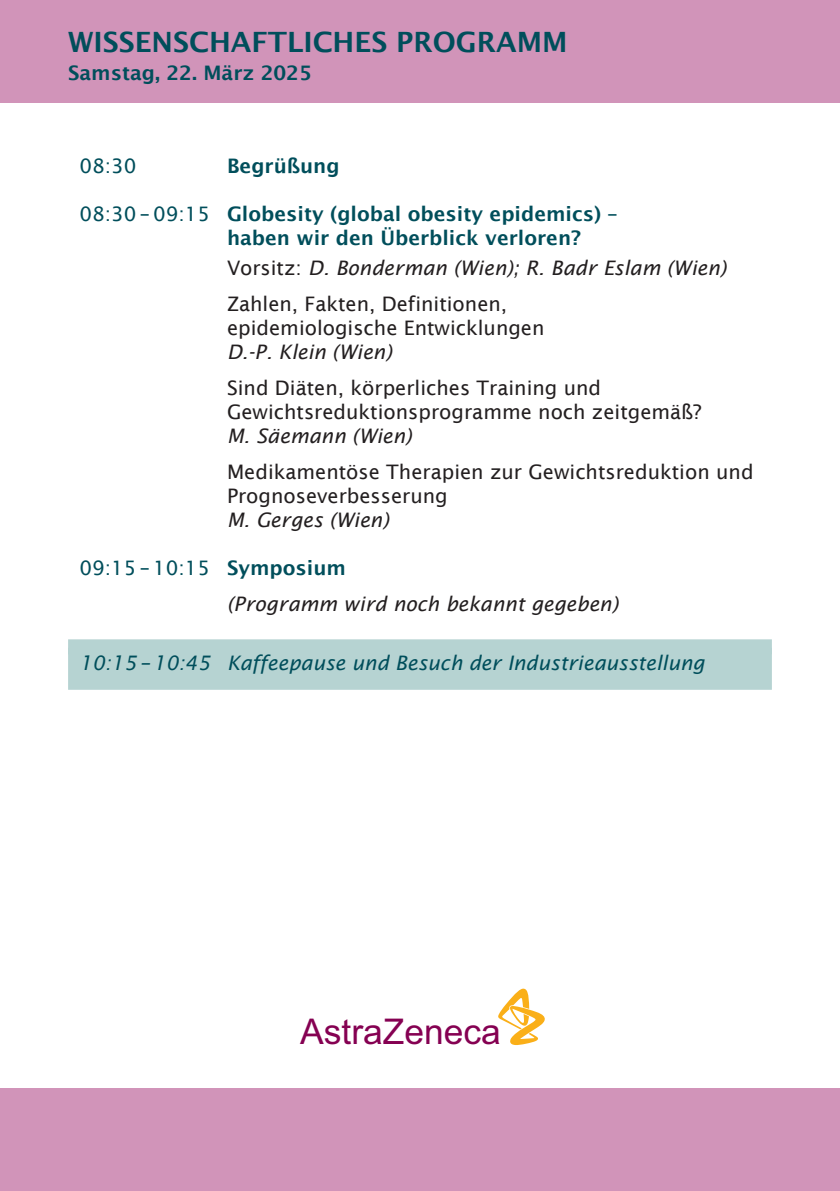
<style>
.page{position:relative;width:840px;height:1191px;background:#fff}
.page>*{position:absolute;margin:0;border:0;box-sizing:border-box;transform-origin:0 0}
.t1{font:35.4px "Arial";color:#850152}
.t2{font:600 28px "Lucida Sans";color:#004e5b}
.t3{font:20px/24px "Lucida Sans";color:#231f20}
.t4{font:600 20px/24px "Lucida Sans";color:#004e5b}
.t5{font:italic 20px "Lucida Sans";color:#231f20}
.t6{font:italic 20px "Lucida Sans";color:#004e5b}
.t7{font:20px "Lucida Sans";color:#004e5b}
.s1{font-weight:400}
.s2{font-style:normal}
.s3{font-style:italic}
.s4{font-weight:600}
</style>
<div class="page">
<div style="left:0;top:1089px;width:839px;height:102px;background:#d194b9"></div>
<div style="left:0;top:0;width:839px;height:102px;background:#d194b9"></div>
<div style="left:68px;top:639px;width:703px;height:15px;background:#b6d3d2"></div>
<div style="left:68px;top:648px;width:703px;height:42px;background:#b6d3d2"></div>
<svg style="left:498px;top:988px;width:46px;height:57px"></svg>
<p class="t2" style="left:68px;top:31px;width:501px">WISSENSCHAFTLICHES PROGRAMM</p>
<p class="t4" style="left:68px;top:62px;width:245px">Samstag, 22. März 2025</p>
<p class="t7" style="left:79px;top:154px;width:58px">08:30</p>
<p class="t4" style="left:227px;top:156px;width:114px">Begrüßung</p>
<p class="t4" style="left:227px;top:204px;width:392px;text-indent:-147px"><span class="s1">08:30 – 09:15</span> Globesity (global obesity epidemics) – haben wir den Überblick verloren?</p>
<p class="t5" style="left:227px;top:256px;width:500px"><span class="s2">Vorsitz:</span> D. Bonderman (Wien); R. Badr Eslam (Wien)</p>
<p class="t3" style="left:227px;top:292px;width:319px">Zahlen, Fakten, Definitionen, epidemiologische Entwicklungen<br><span class="s3">D.-P. Klein (Wien)</span></p>
<p class="t3" style="left:227px;top:376px;width:476px">Sind Diäten, körperliches Training und<br>Gewichtsreduktionsprogramme noch zeitgemäß?<br><span class="s3">M. Säemann (Wien)</span></p>
<p class="t3" style="left:227px;top:460px;width:527px">Medikamentöse Therapien zur Gewichtsreduktion und<br>Prognoseverbesserung<br><span class="s3">M. Gerges (Wien)</span></p>
<p class="t7" style="left:79px;top:556px;width:268px">09:15 – 10:15 <span class="s4">Symposium</span></p>
<p class="t5" style="left:227px;top:592px;width:392px">(Programm wird noch bekannt gegeben)</p>
<p class="t6" style="left:79px;top:650px;width:626px">10:15 – 10:45 Kaffeepause und Besuch der Industrieausstellung</p>
<p class="t1" style="left:300px;top:1010px;width:202px">AstraZeneca</p>
</div>
